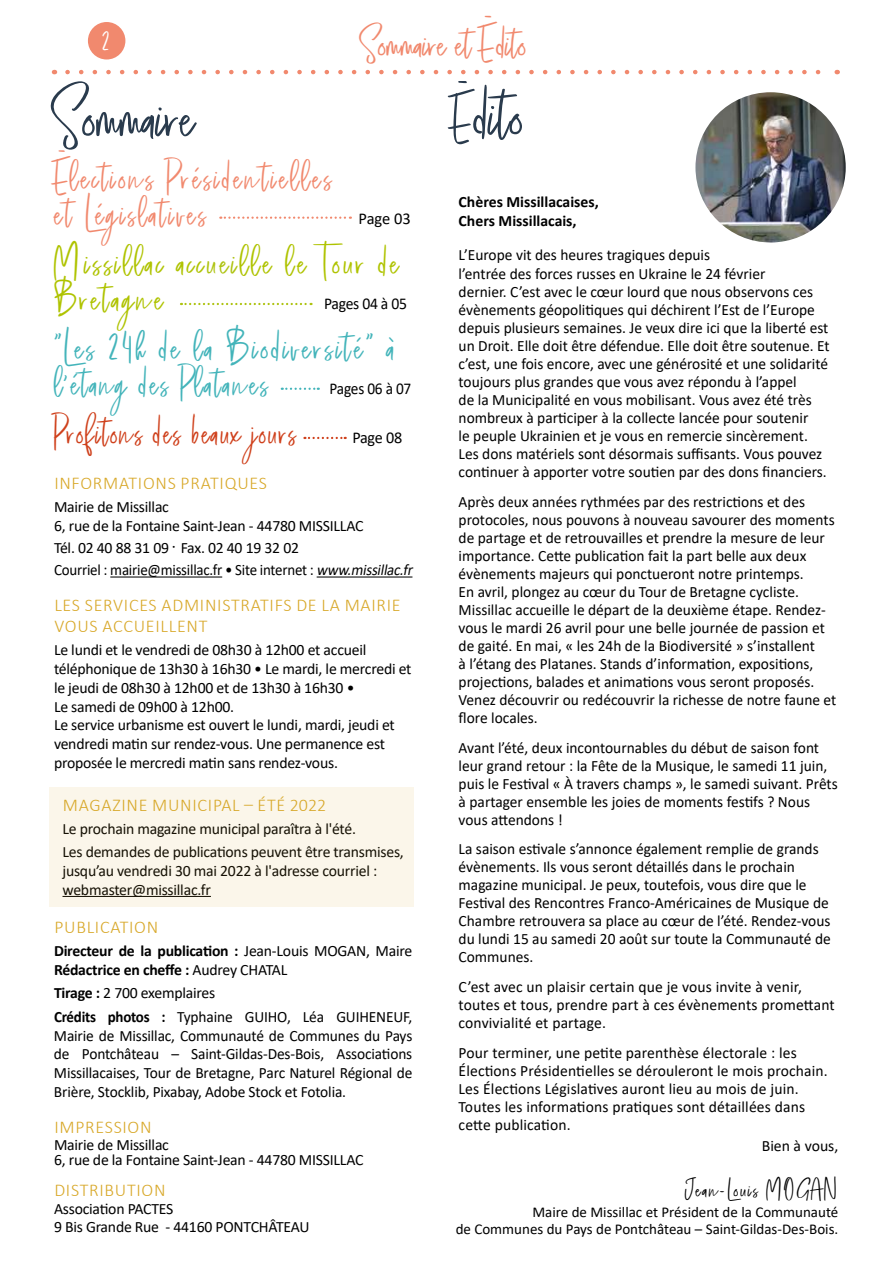
<style>
.page{position:relative;width:893px;height:1263px;background:#fff}
.page>*{position:absolute;margin:0;border:0;box-sizing:border-box;transform-origin:0 0}
.t1{font:64.5px "tiarawiliams";color:#2a3b4d}
.t2{font:39px "tiarawiliams";color:#f1896e}
.t3{font:37.5px/36px "tiarawiliams";letter-spacing:.075em;color:#43b4ba}
.t4{font:37.5px/36px "tiarawiliams";letter-spacing:.075em;color:#f1896e}
.t5{font:37.5px/36px "tiarawiliams";letter-spacing:.075em;color:#afc300}
.t6{font:37.5px "tiarawiliams";letter-spacing:.05em;color:#cf401b;scale:.92 1}
.t7{font:27px "tiarawiliams";color:#fff}
.t8{font:22.5px "tiarawiliams";letter-spacing:.075em;color:#000}
.t9{font:300 18px/21.6px "Calibri";letter-spacing:.04em;color:#d8a829}
.t10{font:16.5px "Calibri";letter-spacing:-.02em;color:#000}
.t11{font:16.5px "Calibri";letter-spacing:-.02em;color:#000;scale:.95 1}
.t12{font:16.5px "Calibri";letter-spacing:-.02em;color:#000;scale:.93 1}
.t13{font:15.75px/18px "Calibri";color:#000}
.t14{font:700 15.75px/19px "Calibri";letter-spacing:-.01em;color:#000}
.t15{font:15px/16.5px "Calibri";color:#000;text-align:right}
.s1{font-size:52.5px}
.s2{color:#aec311}
.s3{font-family:"Caviar Dreams";font-weight:700}
.s4{font-style:italic}
.s5{font-weight:400}
.s6{font-weight:700}
</style>
<div class="page">
<svg style="left:67px;top:70px;width:754px;height:4px"></svg>
<div style="left:88px;top:22px;width:37px;height:38px;background:#f1896e;border-radius:50%"></div>
<img style="left:695px;top:92px;width:151px;height:150px;border-radius:75px">
<hr style="left:110px;top:576px;width:112px;height:1px;background:#000">
<hr style="left:317px;top:576px;width:95px;height:1px;background:#000">
<svg style="left:220px;top:217px;width:131px;height:2px"></svg>
<svg style="left:181px;top:303px;width:131px;height:2px"></svg>
<svg style="left:304px;top:437px;width:42px;height:2px"></svg>
<svg style="left:282px;top:388px;width:37px;height:2px"></svg>
<div style="left:49px;top:788px;width:365px;height:119px;background:#fbf6ea"></div>
<h3 class="t7" style="left:102px;top:24px;width:9px">2</h3>
<h2 class="t2" style="left:361px;top:19px;width:167px">Sommaire et Ēdito</h2>
<h1 class="t1" style="left:54px;top:75px;width:142px">Sommaire</h1>
<h1 class="t1" style="left:452px;top:74px;width:73px"><span class="s1">Ē</span>dito</h1>
<h3 class="t4" style="left:54px;top:157px;width:279px">Ēlections Présidentielles et Législatives</h3>
<p class="t14" style="left:459px;top:192px;width:142px">Chères Missillacaises,<br>Chers Missillacais,</p>
<p class="t13" style="left:459px;top:245px;width:372px">L’Europe vit des heures tragiques depuis<br>l’entrée des forces russes en Ukraine le 24 février<br>dernier. C’est avec le cœur lourd que nous observons ces évènements géopolitiques qui déchirent l’Est de l’Europe depuis plusieurs semaines. Je veux dire ici que la liberté est un Droit. Elle doit être défendue. Elle doit être soutenue. Et c’est, une fois encore, avec une générosité et une solidarité toujours plus grandes que vous avez répondu à l’appel<br>de la Municipalité en vous mobilisant. Vous avez été très nombreux à participer à la collecte lancée pour soutenir<br>le peuple Ukrainien et je vous en remercie sincèrement.<br>Les dons matériels sont désormais suffisants. Vous pouvez continuer à apporter votre soutien par des dons financiers.</p>
<p class="t13" style="left:459px;top:492px;width:379px">Après deux années rythmées par des restrictions et des protocoles, nous pouvons à nouveau savourer des moments de partage et de retrouvailles et prendre la mesure de leur importance. Cette publication fait la part belle aux deux évènements majeurs qui ponctueront notre printemps.<br>En avril, plongez au cœur du Tour de Bretagne cycliste.<br>Missillac accueille le départ de la deuxième étape. Rendez&shy;vous le mardi 26 avril pour une belle journée de passion et de gaité. En mai, « les 24h de la Biodiversité » s’installent<br>à l’étang des Platanes. Stands d’information, expositions, projections, balades et animations vous seront proposés.<br>Venez découvrir ou redécouvrir la richesse de notre faune et flore locales.</p>
<p class="t13" style="left:459px;top:738px;width:381px">Avant l’été, deux incontournables du début de saison font leur grand retour : la Fête de la Musique, le samedi 11 juin, puis le Festival « À travers champs », le samedi suivant. Prêts à partager ensemble les joies de moments festifs ? Nous vous attendons !</p>
<p class="t13" style="left:459px;top:840px;width:374px">La saison estivale s’annonce également remplie de grands évènements. Ils vous seront détaillés dans le prochain magazine municipal. Je peux, toutefois, vous dire que le Festival des Rencontres Franco-Américaines de Musique de Chambre retrouvera sa place au cœur de l’été. Rendez-vous du lundi 15 au samedi 20 août sur toute la Communauté de Communes.</p>
<p class="t13" style="left:459px;top:977px;width:378px">C’est avec un plaisir certain que je vous invite à venir, toutes et tous, prendre part à ces évènements promettant convivialité et partage.</p>
<p class="t13" style="left:459px;top:1043px;width:371px">Pour terminer, une petite parenthèse électorale : les Élections Présidentielles se dérouleront le mois prochain.<br>Les Élections Législatives auront lieu au mois de juin.<br>Toutes les informations pratiques sont détaillées dans cette publication.</p>
<p class="t13" style="left:762px;top:1136px;width:78px">Bien à vous,</p>
<h3 class="t8" style="left:684px;top:1175px;width:155px">Jean-Louis MOGAN</h3>
<p class="t15" style="left:456px;top:1203px;width:384px">Maire de Missillac et Président de la Communauté<br>de Communes du Pays de Pontchâteau – Saint-Gildas-Des-Bois.</p>
<p class="t10" style="left:359px;top:207px;width:54px">Page 03</p>
<h3 class="t5" style="left:54px;top:242px;width:347px">Missillac acc<span class="s2">uei</span>lle le Tour de<br>Bretagne</h3>
<p class="t11" style="left:324px;top:292px;width:89px">Pages 04 à 05</p>
<h3 class="t3" style="left:54px;top:327px;width:343px">"Les 24h de la Biodiversité" à l'étang des Platanes</h3>
<p class="t12" style="left:330px;top:377px;width:89px">Pages 06 à 07</p>
<h3 class="t6" style="left:54px;top:408px;width:265px">Profitons des beaux jours</h3>
<p class="t10" style="left:352px;top:426px;width:51px">Page 08</p>
<p class="t9" style="left:54px;top:472px;width:214px">INFORMATIONS PRATIQUES</p>
<p class="t13" style="left:54px;top:497px;width:311px;line-height:18.9px">Mairie de Missillac<br>6, rue de la Fontaine Saint-Jean - 44780 MISSILLAC</p>
<p class="t13" style="left:54px;top:537px;width:364px;line-height:22px">Tél. 02 40 88 31 09 <span class="s3">·</span> Fax. 02 40 19 32 02<br>Courriel : mairie@missillac.fr • Site internet : <span class="s4">www.missillac.fr</span></p>
<p class="t9" style="left:54px;top:593px;width:348px">LES SERVICES ADMINISTRATIFS DE LA MAIRIE<br>VOUS ACCUEILLENT</p>
<p class="t13" style="left:54px;top:640px;width:359px;line-height:18.8px">Le lundi et le vendredi de 08h30 à 12h00 et accueil téléphonique de 13h30 à 16h30 • Le mardi, le mercredi et le jeudi de 08h30 à 12h00 et de 13h30 à 16h30 •<br>Le samedi de 09h00 à 12h00.<br>Le service urbanisme est ouvert le lundi, mardi, jeudi et vendredi matin sur rendez-vous. Une permanence est proposée le mercredi matin sans rendez-vous.</p>
<p class="t9" style="left:63px;top:793px;width:265px">MAGAZINE MUNICIPAL – ÉTÉ 2022</p>
<p class="t13" style="left:63px;top:816px;width:343px;line-height:23.1px">Le prochain magazine municipal paraîtra à l'été.<br>Les demandes de publications peuvent être transmises,</p>
<p class="t13" style="left:63px;top:861px;width:316px;line-height:18.9px">jusqu’au vendredi 30 mai 2022 à l'adresse courriel : webmaster@missillac.fr</p>
<p class="t9" style="left:54px;top:915px;width:105px">PUBLICATION</p>
<p class="t14" style="left:54px;top:941px;width:360px">Directeur de la publication : <span class="s5">Jean-Louis MOGAN, Maire<br></span>Rédactrice en cheffe : <span class="s5">Audrey CHATAL</span></p>
<p class="t13" style="left:54px;top:981px;width:360px;line-height:23.5px"><span class="s6">Tirage :</span> 2 700 exemplaires<br><span class="s6">Crédits photos :</span> Typhaine GUIHO, Léa GUIHENEUF,</p>
<p class="t13" style="left:54px;top:1025px;width:360px;line-height:18.9px;text-align:justify">Mairie de Missillac, Communauté de Communes du Pays de Pontchâteau – Saint-Gildas-Des-Bois, Associations Missillacaises, Tour de Bretagne, Parc Naturel Régional de Brière, Stocklib, Pixabay, Adobe Stock et Fotolia.</p>
<p class="t9" style="left:54px;top:1115px;width:99px">IMPRESSION</p>
<p class="t13" style="left:54px;top:1137px;width:311px;line-height:15px">Mairie de Missillac<br>6, rue de la Fontaine Saint-Jean - 44780 MISSILLAC</p>
<p class="t9" style="left:54px;top:1179px;width:113px">DISTRIBUTION</p>
<p class="t13" style="left:54px;top:1199px;width:257px">Association PACTES<br>9 Bis Grande Rue - 44160 PONTCHÂTEAU</p>
</div>
